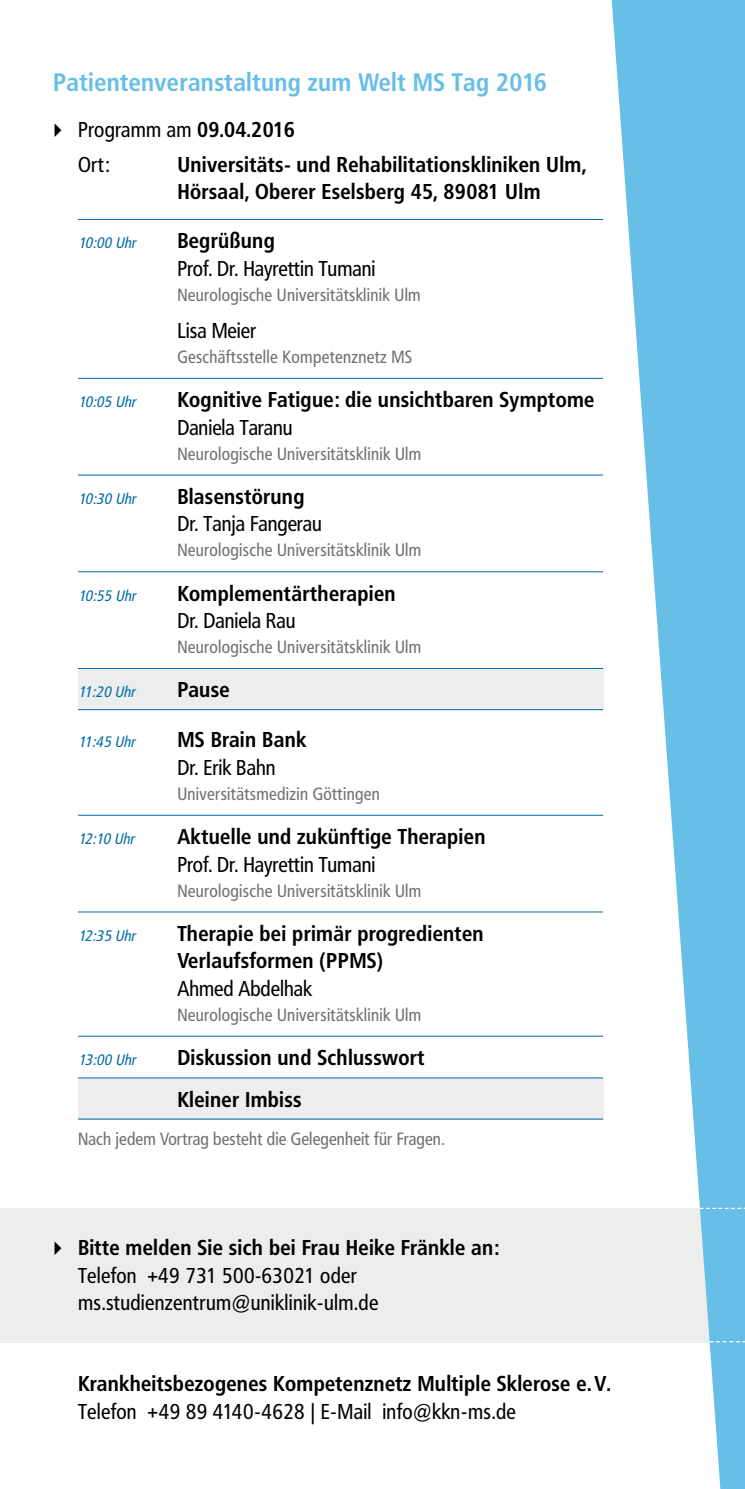
<style>
.page{position:relative;width:745px;height:1489px;background:#fff}
.page>*{position:absolute;margin:0;border:0;box-sizing:border-box;transform-origin:0 0}
.t1{font:700 25px "Frutiger Condensed BQ";letter-spacing:.015em;color:#67bee7}
.t2{font:700 21.25px/27.5px "Frutiger Condensed BQ";letter-spacing:.015em;color:#000}
.t3{font:21.25px/34.5px "Frutiger Condensed BQ";color:#000}
.t4{font:17.5px "Frutiger Condensed BQ";letter-spacing:.02em;color:#707172}
.t5{font:italic 15px "Frutiger Condensed BQ";color:#006aa7}
.s1{font-weight:700}
</style>
<div class="page">
<div style="left:0;top:1207px;width:744px;height:135px;background:#eceded"></div>
<div style="left:78px;top:1077px;width:524px;height:42px;background:#eceded"></div>
<div style="left:78px;top:668px;width:524px;height:41px;background:#eceded"></div>
<hr style="left:78px;top:219px;width:524px;height:1px;background:#006aa7">
<hr style="left:78px;top:378px;width:524px;height:1px;background:#006aa7">
<hr style="left:78px;top:474px;width:524px;height:1px;background:#006aa7">
<hr style="left:78px;top:571px;width:524px;height:1px;background:#006aa7">
<hr style="left:78px;top:668px;width:524px;height:1px;background:#006aa7">
<hr style="left:78px;top:709px;width:524px;height:1px;background:#006aa7">
<hr style="left:78px;top:814px;width:524px;height:1px;background:#006aa7">
<hr style="left:78px;top:911px;width:524px;height:1px;background:#006aa7">
<hr style="left:78px;top:1035px;width:524px;height:1px;background:#006aa7">
<hr style="left:78px;top:1077px;width:524px;height:1px;background:#006aa7">
<hr style="left:78px;top:1118px;width:524px;height:1px;background:#006aa7">
<svg style="left:611px;top:0;width:133px;height:1488px;fill:#67bee7"></svg>
<svg style="left:699px;top:1207px;width:45px;height:1px"></svg>
<svg style="left:709px;top:1340px;width:35px;height:2px"></svg>
<p class="t1" style="left:53px;top:66px;width:495px">Patientenveranstaltung zum Welt MS Tag 2016</p>
<p class="t3" style="left:78px;top:112px;width:218px">Programm am <span class="s1">09.04.2016<br></span>Ort:</p>
<p class="t2" style="left:177px;top:150px;width:410px">Universitäts- und Rehabilitationskliniken Ulm,<br>Hörsaal, Oberer Eselsberg 45, 89081 Ulm</p>
<p class="t5" style="left:78px;top:233px;width:63px">10:00 Uhr</p>
<p class="t2" style="left:177px;top:227px;width:99px">Begrüßung</p>
<p class="t3" style="left:177px;top:251px;width:199px">Prof. Dr. Hayrettin Tumani</p>
<p class="t4" style="left:177px;top:283px;width:245px">Neurologische Universitätsklinik Ulm</p>
<p class="t3" style="left:177px;top:313px;width:80px">Lisa Meier</p>
<p class="t4" style="left:177px;top:346px;width:236px">Geschäftsstelle Kompetenznetz MS</p>
<p class="t5" style="left:78px;top:392px;width:63px">10:05 Uhr</p>
<p class="t2" style="left:177px;top:385px;width:418px">Kognitive Fatigue: die unsichtbaren Symptome</p>
<p class="t3" style="left:177px;top:409px;width:117px">Daniela Taranu</p>
<p class="t4" style="left:177px;top:442px;width:245px">Neurologische Universitätsklinik Ulm</p>
<p class="t5" style="left:78px;top:489px;width:63px">10:30 Uhr</p>
<p class="t2" style="left:177px;top:482px;width:128px">Blasenstörung</p>
<p class="t3" style="left:177px;top:506px;width:146px">Dr. Tanja Fangerau</p>
<p class="t4" style="left:177px;top:539px;width:245px">Neurologische Universitätsklinik Ulm</p>
<p class="t5" style="left:78px;top:586px;width:63px">10:55 Uhr</p>
<p class="t2" style="left:177px;top:579px;width:219px">Komplementärtherapien</p>
<p class="t3" style="left:177px;top:603px;width:120px">Dr. Daniela Rau</p>
<p class="t4" style="left:177px;top:636px;width:245px">Neurologische Universitätsklinik Ulm</p>
<p class="t5" style="left:78px;top:682px;width:62px">11:20 Uhr</p>
<p class="t2" style="left:177px;top:675px;width:54px">Pause</p>
<p class="t5" style="left:78px;top:732px;width:62px">11:45 Uhr</p>
<p class="t2" style="left:177px;top:725px;width:130px">MS Brain Bank</p>
<p class="t3" style="left:177px;top:750px;width:100px">Dr. Erik Bahn</p>
<p class="t4" style="left:177px;top:782px;width:204px">Universitätsmedizin Göttingen</p>
<p class="t5" style="left:78px;top:829px;width:62px">12:10 Uhr</p>
<p class="t2" style="left:177px;top:822px;width:309px">Aktuelle und zukünftige Therapien</p>
<p class="t3" style="left:177px;top:846px;width:199px">Prof. Dr. Hayrettin Tumani</p>
<p class="t4" style="left:177px;top:879px;width:245px">Neurologische Universitätsklinik Ulm</p>
<p class="t5" style="left:78px;top:926px;width:63px">12:35 Uhr</p>
<p class="t2" style="left:177px;top:919px;width:307px">Therapie bei primär progredienten<br>Verlaufsformen (PPMS)</p>
<p class="t3" style="left:177px;top:970px;width:136px">Ahmed Abdelhak</p>
<p class="t4" style="left:177px;top:1003px;width:245px">Neurologische Universitätsklinik Ulm</p>
<p class="t5" style="left:78px;top:1050px;width:63px">13:00 Uhr</p>
<p class="t2" style="left:177px;top:1036px;width:249px;line-height:41.8px">Diskussion und Schlusswort<br>Kleiner Imbiss</p>
<p class="t4" style="left:78px;top:1127px;width:368px">Nach jedem Vortrag besteht die Gelegenheit für Fragen.</p>
<p class="t2" style="left:78px;top:1233px;width:422px">Bitte melden Sie sich bei Frau Heike Fränkle an:</p>
<p class="t3" style="left:78px;top:1260px;width:301px;line-height:27.5px">Telefon +49 731 500-63021 oder ms.studienzentrum@uniklinik-ulm.de</p>
<p class="t2" style="left:78px;top:1369px;width:534px">Krankheitsbezogenes Kompetenznetz Multiple Sklerose e. V.</p>
<p class="t3" style="left:78px;top:1393px;width:439px">Telefon +49 89 4140-4628 | E-Mail info@kkn-ms.de</p>
</div>
